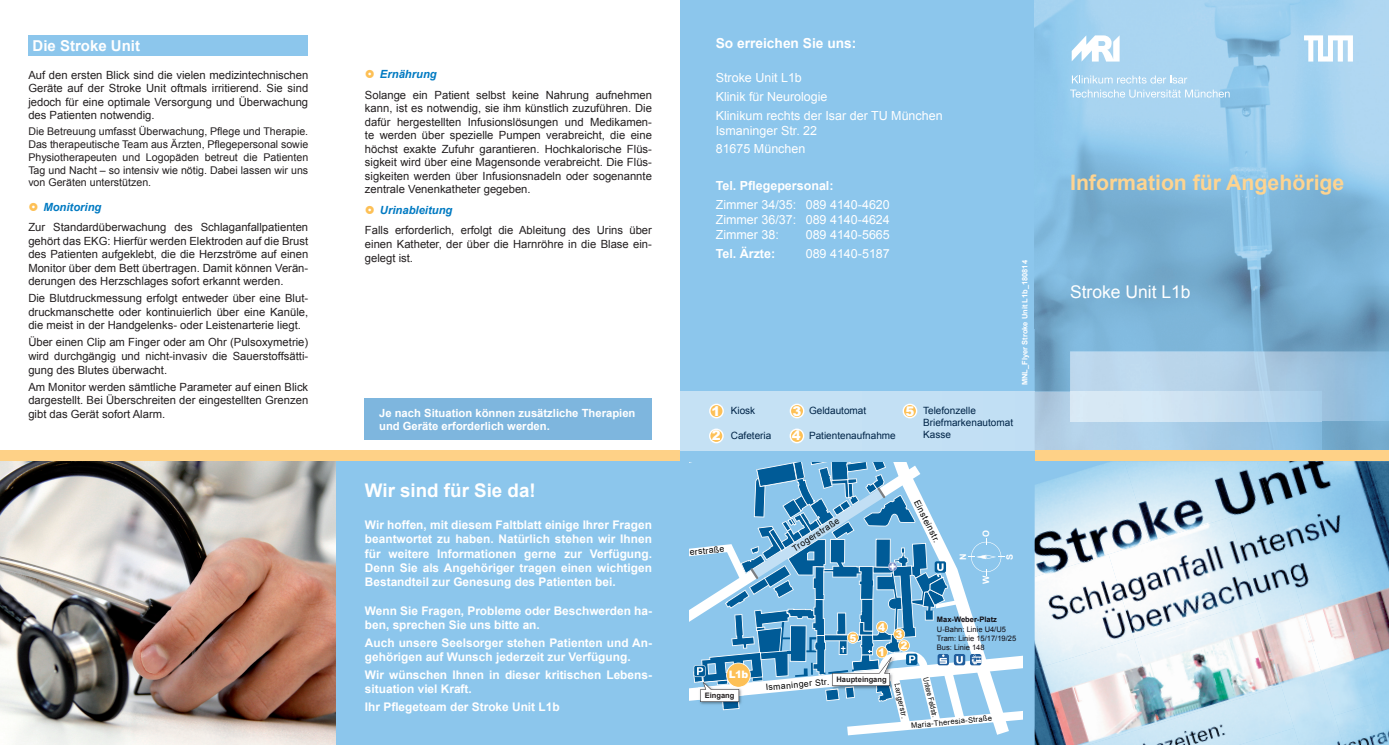
<style>
.page{position:relative;width:1389px;height:745px;background:#fff}
.page>*{position:absolute;margin:0;border:0;box-sizing:border-box;transform-origin:0 0}
.t1{font:700 21.25px "Arial";color:#fed490}
.t2{font:700 18.75px "Arial";color:#fff}
.t3{font:17.5px "Arial";color:#fff}
.t4{font:700 15px "Arial";color:#fff}
.t5{font:700 13.75px "Arial";color:#fff}
.t6{font:900 13.38px "Arial";color:#fff}
.t7{font:12.5px/18.5px "Arial";color:#fff}
.t8{font:700 12.5px "Arial";color:#fff}
.t9{font:700 11.88px/14.2px "Arial";color:#fff}
.t10{font:11.25px/13.5px "Arial";color:#231f20;text-align:justify}
.t11{font:700 11.25px/13.5px "Arial";color:#fff}
.t12{font:italic 700 11.25px "Arial";color:#007ac2}
.t13{font:10.62px/12.8px "Arial";color:#231f20;text-align:justify}
.t14{font:900 10.5px "Arial";color:#fff}
.t15{font:900 10.25px "Arial";color:#fff}
.t16{font:10px/12px "Arial";color:#002447}
.t17{font:700 8.88px "Arial";color:#fff}
.t18{font:8.75px "Arial";color:#000}
.t19{font:7.5px/9px "Arial";color:#0f0c12}
.t20{font:7.5px "Arial";color:#000}
.t21{font:700 7.5px "Arial";color:#fff}
.t22{font:700 7.5px "Arial";color:#231f20}
.t23{font:700 7.5px "Arial";color:#0f0c12}
.t24{font:7.5px "Arial Narrow";color:#000}
.s1{font-weight:900;font-size:13.38px;color:#fff}
</style>
<div class="page">
<img style="left:0;top:461px;width:337px;height:283px">
<div style="left:680px;top:0;width:709px;height:744px;background:#8cc6ec"></div>
<div style="left:337px;top:455px;width:352px;height:289px;background:#8cc6ec"></div>
<img style="left:1035px;top:0;width:221px;height:368px">
<img style="left:1256px;top:0;width:133px;height:351px">
<svg style="left:1072px;top:75px;width:115px;height:8px"></svg>
<svg style="left:1070px;top:89px;width:160px;height:9px"></svg>
<svg style="left:1072px;top:35px;width:48px;height:27px"></svg>
<svg style="left:1304px;top:35px;width:49px;height:26px"></svg>
<img style="left:1035px;top:461px;width:89px;height:92px">
<img style="left:1124px;top:461px;width:133px;height:55px">
<img style="left:1257px;top:461px;width:92px;height:241px">
<img style="left:1301px;top:461px;width:88px;height:99px">
<img style="left:1035px;top:553px;width:73px;height:85px">
<img style="left:1108px;top:516px;width:122px;height:122px">
<img style="left:1230px;top:504px;width:114px;height:240px">
<img style="left:1035px;top:638px;width:99px;height:106px">
<img style="left:1134px;top:601px;width:147px;height:84px">
<img style="left:1336px;top:560px;width:53px;height:58px">
<img style="left:1349px;top:606px;width:40px;height:138px">
<img style="left:1088px;top:685px;width:206px;height:59px">
<img style="left:1238px;top:727px;width:61px;height:17px">
<img style="left:1334px;top:702px;width:54px;height:42px">
<div style="left:0;top:450px;width:680px;height:10px;background:#fed187"></div>
<div style="left:680px;top:391px;width:355px;height:59px;background:#c3e0f4"></div>
<img style="left:1035px;top:391px;width:287px;height:59px">
<img style="left:1070px;top:351px;width:319px;height:70px">
<img style="left:1070px;top:391px;width:252px;height:30px">
<div style="left:28px;top:36px;width:280px;height:20px;background:#8cc6ec"></div>
<svg style="left:689px;top:462px;width:333px;height:272px"></svg>
<svg style="left:709px;top:428px;width:15px;height:15px"></svg>
<svg style="left:709px;top:403px;width:15px;height:15px"></svg>
<svg style="left:903px;top:403px;width:14px;height:15px"></svg>
<svg style="left:790px;top:428px;width:14px;height:15px"></svg>
<svg style="left:790px;top:403px;width:14px;height:15px"></svg>
<div style="left:365px;top:398px;width:287px;height:42px;background:#7eb6de"></div>
<div style="left:1035px;top:450px;width:354px;height:11px;background:#fed187"></div>
<h3 class="t4" style="left:33px;top:36px;width:109px">Die Stroke Unit</h3>
<p class="t10" style="left:28px;top:68px;width:281px">Auf den ersten Blick sind die vielen medizintechnischen Geräte auf der Stroke Unit oftmals irritierend. Sie sind jedoch für eine optimale Versorgung und Überwachung des Patienten notwendig.</p>
<p class="t13" style="left:28px;top:125px;width:281px">Die Betreuung umfasst Überwachung, Pflege und Therapie.<br>Das therapeutische Team aus Ärzten, Pflegepersonal sowie Physiotherapeuten und Logopäden betreut die Patienten Tag und Nacht – so intensiv wie nötig. Dabei lassen wir uns von Geräten unterstützen.</p>
<p class="t12" style="left:43px;top:199px;width:60px">Monitoring</p>
<p class="t10" style="left:28px;top:220px;width:281px">Zur Standardüberwachung des Schlaganfallpatienten gehört das EKG: Hierfür werden Elektroden auf die Brust des Patienten aufgeklebt, die die Herzströme auf einen Monitor über dem Bett übertragen. Damit können Verän&shy;derungen des Herzschlages sofort erkannt werden.</p>
<p class="t10" style="left:28px;top:291px;width:281px">Die Blutdruckmessung erfolgt entweder über eine Blut&shy;druckmanschette oder kontinuierlich über eine Kanüle, die meist in der Handgelenks- oder Leistenarterie liegt.</p>
<p class="t10" style="left:28px;top:335px;width:281px">Über einen Clip am Finger oder am Ohr (Pulsoxymetrie) wird durchgängig und nicht-invasiv die Sauerstoffsätti&shy;gung des Blutes überwacht.</p>
<p class="t10" style="left:28px;top:380px;width:281px">Am Monitor werden sämtliche Parameter auf einen Blick dargestellt. Bei Überschreiten der eingestellten Grenzen gibt das Gerät sofort Alarm.</p>
<p class="t12" style="left:380px;top:66px;width:58px">Ernährung</p>
<p class="t10" style="left:365px;top:88px;width:289px">Solange ein Patient selbst keine Nahrung aufnehmen kann, ist es notwendig, sie ihm künstlich zuzuführen. Die dafür hergestellten Infusionslösungen und Medikamen&shy;te werden über spezielle Pumpen verabreicht, die eine höchst exakte Zufuhr garantieren. Hochkalorische Flüs&shy;sigkeit wird über eine Magensonde verabreicht. Die Flüs&shy;sigkeiten werden über Infusionsnadeln oder sogenannte zentrale Venenkatheter gegeben.</p>
<p class="t12" style="left:380px;top:202px;width:74px">Urinableitung</p>
<p class="t10" style="left:365px;top:224px;width:289px">Falls erforderlich, erfolgt die Ableitung des Urins über einen Katheter, der über die Harnröhre in die Blase ein&shy;gelegt ist.</p>
<p class="t11" style="left:379px;top:406px;width:258px">Je nach Situation können zusätzliche Therapien und Geräte erforderlich werden.</p>
<h2 class="t2" style="left:365px;top:477px;width:172px">Wir sind für Sie da!</h2>
<p class="t9" style="left:365px;top:518px;width:289px;text-align:justify">Wir hoffen, mit diesem Faltblatt einige Ihrer Fragen beantwortet zu haben. Natürlich stehen wir Ihnen für weitere Informationen gerne zur Verfügung.<br>Denn Sie als Angehöriger tragen einen wichtigen Bestandteil zur Genesung des Patienten bei.</p>
<p class="t9" style="left:365px;top:603px;width:289px">Wenn Sie Fragen, Probleme oder Beschwerden ha&shy;ben, sprechen Sie uns bitte an.</p>
<p class="t9" style="left:365px;top:635px;width:288px">Auch unsere Seelsorger stehen Patienten und An&shy;gehörigen auf Wunsch jederzeit zur Verfügung.</p>
<p class="t9" style="left:365px;top:667px;width:289px">Wir wünschen Ihnen in dieser kritischen Lebens&shy;situation viel Kraft.</p>
<p class="t9" style="left:365px;top:699px;width:196px">Ihr Pflegeteam der Stroke Unit L1b</p>
<p class="t5" style="left:716px;top:34px;width:142px">So erreichen Sie uns:</p>
<p class="t7" style="left:716px;top:69px;width:228px">Stroke Unit L1b<br>Klinik für Neurologie<br>Klinikum rechts der Isar der TU München</p>
<p class="t7" style="left:716px;top:121px;width:103px">Ismaninger Str. 22<br>81675 München</p>
<p class="t8" style="left:716px;top:177px;width:119px">Tel. Pflegepersonal:</p>
<p class="t7" style="left:716px;top:197px;width:176px;line-height:15px;text-align:justify">Zimmer 34/35: 089 4140-4620<br>Zimmer 36/37: 089 4140-4624<br>Zimmer 38:</p>
<p class="t7" style="left:806px;top:225px;width:86px">089 4140-5665</p>
<p class="t8" style="left:716px;top:245px;width:61px">Tel. Ärzte:</p>
<p class="t7" style="left:806px;top:244px;width:86px">089 4140-5187</p>
<p class="t6" style="left:792px;top:401px;width:10px">3</p>
<p class="t6" style="left:711px;top:401px;width:10px">1</p>
<p class="t6" style="left:905px;top:401px;width:10px">5</p>
<p class="t6" style="left:792px;top:425px;width:10px">4</p>
<p class="t16" style="left:731px;top:404px;width:26px">Kiosk</p>
<p class="t16" style="left:809px;top:404px;width:59px">Geldautomat</p>
<p class="t16" style="left:923px;top:404px;width:92px">Telefonzelle<br>Briefmarkenautomat</p>
<p class="t16" style="left:712px;top:429px;width:61px"><span class="s1">2</span> Cafeteria</p>
<p class="t16" style="left:809px;top:429px;width:88px">Patientenaufnahme</p>
<p class="t16" style="left:923px;top:428px;width:29px">Kasse</p>
<p class="t21" style="left:1020px;top:385px;width:127px;rotate:-90deg">MNL_Flyer Stroke Unit L1b_180814</p>
<p class="t18" style="left:672px;top:548px;width:53px;rotate:-6deg">Neherstraße</p>
<p class="t18" style="left:790px;top:544px;width:55px;rotate:-33deg">Trogerstraße</p>
<p class="t18" style="left:922px;top:497px;width:48px;rotate:63deg">Einsteinstr.</p>
<p class="t17" style="left:957px;top:559px;width:8px;rotate:-90deg">N</p>
<p class="t17" style="left:980px;top:536px;width:8px;rotate:-90deg">O</p>
<p class="t17" style="left:980px;top:584px;width:10px;rotate:-90deg">W</p>
<p class="t17" style="left:1004px;top:559px;width:7px;rotate:-90deg">S</p>
<p class="t15" style="left:729px;top:666px;width:21px">L1b</p>
<p class="t22" style="left:705px;top:689px;width:31px">Eingang</p>
<p class="t14" style="left:849px;top:629px;width:9px">5</p>
<p class="t14" style="left:878px;top:619px;width:9px">4</p>
<p class="t14" style="left:878px;top:644px;width:9px">1</p>
<p class="t14" style="left:896px;top:626px;width:9px">3</p>
<p class="t14" style="left:900px;top:637px;width:9px">2</p>
<p class="t23" style="left:937px;top:614px;width:62px">Max-Weber-Platz</p>
<p class="t19" style="left:937px;top:624px;width:81px">U-Bahn: Linie U4/U5<br>Tram: Linie 15/17/19/25<br>Bus: Linie 148</p>
<p class="t18" style="left:765px;top:681px;width:65px;rotate:-5deg">Ismaninger Str.</p>
<p class="t22" style="left:836px;top:674px;width:52px">Haupteingang</p>
<p class="t20" style="left:902px;top:681px;width:37px;rotate:78deg">Langerstr.</p>
<p class="t24" style="left:931px;top:675px;width:42px;rotate:76deg">Untere Feldstr.</p>
<p class="t20" style="left:911px;top:720px;width:83px;rotate:-5deg">Maria-Theresia-Straße</p>
<h1 class="t1" style="left:1070px;top:168px;width:276px">Information für Angehörige</h1>
<h3 class="t3" style="left:1070px;top:280px;width:122px">Stroke Unit L1b</h3>
</div>
